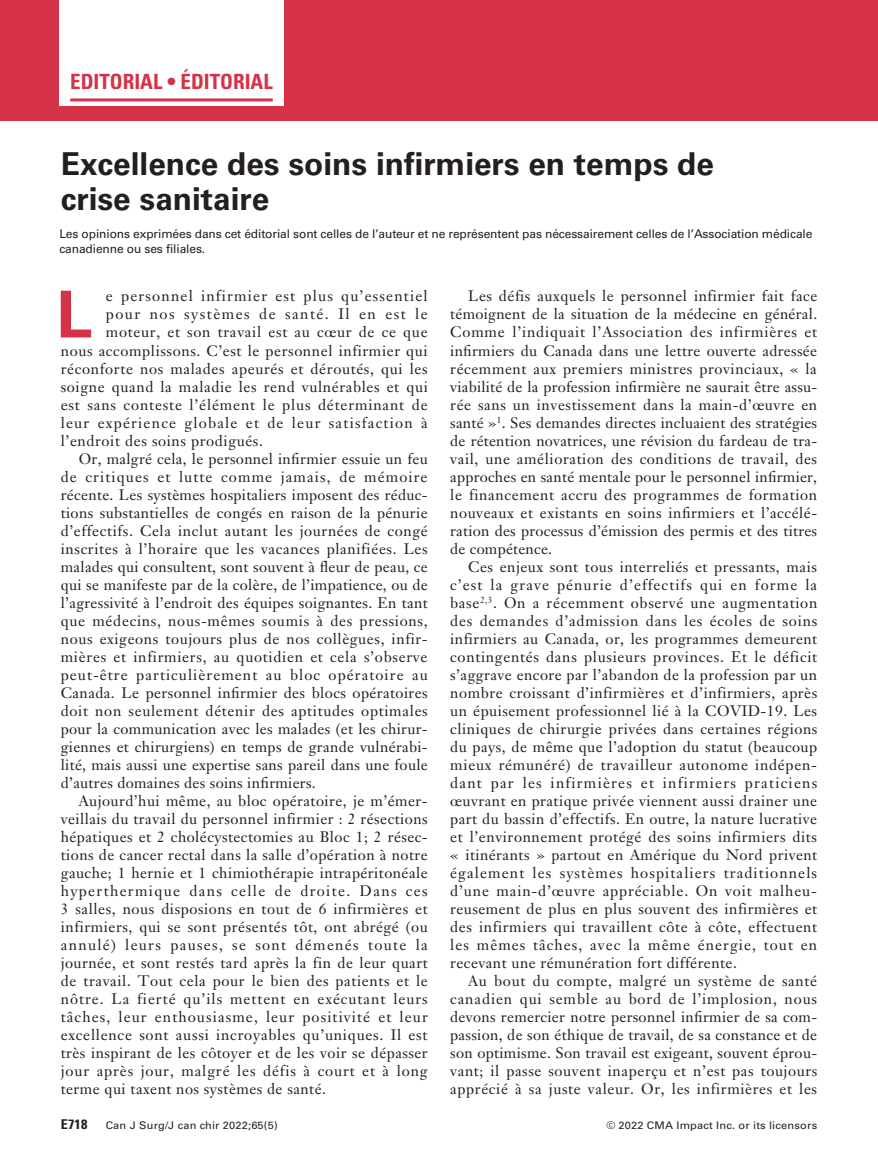
<style>
.page{position:relative;width:878px;height:1175px;background:#fff}
.page>*{position:absolute;margin:0;border:0;box-sizing:border-box;transform-origin:0 0}
.t1{font:700 64.8px "Univers LT Std";color:#d63247}
.t2{font:700 31.5px/34.5px "Univers LT Std";color:#231f20}
.t3{font:700 condensed 21px "Univers LT Std";color:#d63247}
.t4{font:15px/18px "Janson Text LT Std";letter-spacing:.04em;color:#231f20;text-align:justify}
.t5{font:15px "Janson Text LT Std";letter-spacing:.02em;color:#231f20}
.t6{font:15px "Janson Text LT Std";letter-spacing:.07em;color:#231f20}
.t7{font:15px "Janson Text LT Std";letter-spacing:.08em;color:#231f20}
.t8{font:15px "Janson Text LT Std";letter-spacing:.085em;color:#231f20}
.t9{font:15px "Janson Text LT Std";letter-spacing:.065em;color:#231f20}
.t10{font:15px "Janson Text LT Std";letter-spacing:.095em;color:#231f20}
.t11{font:700 condensed 13.5px "Univers LT Std";color:#231f20;scale:1.05 1}
.t12{font:12px/14.4px "Univers LT Std";letter-spacing:-.01em;color:#231f20}
.t13{font:10.5px "Univers LT Std";letter-spacing:.015em;color:#231f20;scale:1.05 1}
</style>
<div class="page">
<div style="left:0;top:0;width:877px;height:120px;background:#d63247"></div>
<div style="left:59px;top:0;width:224px;height:106px;background:#fff"></div>
<hr style="left:70px;top:98px;width:203px;height:3px;background:#d63247">
<h3 class="t3" style="left:70px;top:69px;width:204px">EDITORIAL • ÉDITORIAL</h3>
<h2 class="t2" style="left:61px;top:147px;width:654px">Excellence des soins infirmiers en temps de crise sanitaire</h2>
<p class="t12" style="left:59px;top:227px;width:754px">Les opinions exprimées dans cet éditorial sont celles de l’auteur et ne représentent pas nécessairement celles de l’Association médicale canadienne ou ses filiales.</p>
<h1 class="t1" style="left:56px;top:277px;width:38px">L</h1>
<p class="t7" style="left:106px;top:287px;width:323px">e personnel infirmier est plus qu’essentiel</p>
<p class="t10" style="left:106px;top:305px;width:323px">pour nos systèmes de santé. Il en est le</p>
<p class="t4" style="left:106px;top:323px;width:323px">moteur, et son travail est au cœur de ce que</p>
<p class="t4" style="left:61px;top:341px;width:368px">nous accomplissons. C’est le personnel infirmier qui</p>
<p class="t4" style="left:61px;top:359px;width:368px">réconforte nos malades apeurés et déroutés, qui les</p>
<p class="t4" style="left:61px;top:377px;width:368px">soigne quand la maladie les rend vulnérables et qui</p>
<p class="t4" style="left:61px;top:395px;width:368px">est sans conteste l’élément le plus déterminant de</p>
<p class="t7" style="left:61px;top:413px;width:368px">leur expérience globale et de leur satisfaction à</p>
<p class="t4" style="left:61px;top:431px;width:204px">l’endroit des soins prodigués.</p>
<p class="t5" style="left:79px;top:449px;width:350px">Or, malgré cela, le personnel infirmier essuie un feu</p>
<p class="t6" style="left:61px;top:467px;width:368px">de critiques et lutte comme jamais, de mémoire</p>
<p class="t5" style="left:61px;top:485px;width:368px">récente. Les systèmes hospitaliers imposent des réduc-</p>
<p class="t4" style="left:61px;top:503px;width:368px">tions substantielles de congés en raison de la pénurie</p>
<p class="t4" style="left:61px;top:521px;width:368px">d’effectifs. Cela inclut autant les journées de congé</p>
<p class="t4" style="left:61px;top:539px;width:368px">inscrites à l’horaire que les vacances planifiées. Les</p>
<p class="t5" style="left:61px;top:557px;width:368px">malades qui consultent, sont souvent à fleur de peau, ce</p>
<p class="t5" style="left:61px;top:575px;width:368px">qui se manifeste par de la colère, de l’impatience, ou de</p>
<p class="t5" style="left:61px;top:593px;width:368px">l’agressivité à l’endroit des équipes soignantes. En tant</p>
<p class="t4" style="left:61px;top:611px;width:368px">que médecins, nous-mêmes soumis à des pressions,</p>
<p class="t4" style="left:61px;top:629px;width:368px">nous exigeons toujours plus de nos collègues, infir-</p>
<p class="t4" style="left:61px;top:647px;width:368px">mières et infirmiers, au quotidien et cela s’observe</p>
<p class="t6" style="left:61px;top:665px;width:368px">peut-être particulièrement au bloc opératoire au</p>
<p class="t4" style="left:61px;top:683px;width:368px">Canada. Le personnel infirmier des blocs opératoires</p>
<p class="t4" style="left:61px;top:701px;width:368px">doit non seulement détenir des aptitudes optimales</p>
<p class="t5" style="left:61px;top:719px;width:368px">pour la communication avec les malades (et les chirur-</p>
<p class="t5" style="left:61px;top:737px;width:367px">giennes et chirurgiens) en temps de grande vulnérabi-</p>
<p class="t5" style="left:61px;top:755px;width:368px">lité, mais aussi une expertise sans pareil dans une foule</p>
<p class="t5" style="left:61px;top:773px;width:256px">d’autres domaines des soins infirmiers.</p>
<p class="t4" style="left:79px;top:791px;width:349px">Aujourd’hui même, au bloc opératoire, je m’émer-</p>
<p class="t4" style="left:61px;top:809px;width:368px">veillais du travail du personnel infirmier : 2 résections</p>
<p class="t4" style="left:61px;top:827px;width:368px">hépatiques et 2 cholécystectomies au Bloc 1; 2 résec-</p>
<p class="t4" style="left:61px;top:845px;width:368px">tions de cancer rectal dans la salle d’opération à notre</p>
<p class="t4" style="left:61px;top:863px;width:368px">gauche; 1 hernie et 1 chimiothérapie intrapéritonéale</p>
<p class="t8" style="left:61px;top:881px;width:368px">hyperthermique dans celle de droite. Dans ces</p>
<p class="t4" style="left:61px;top:899px;width:368px">3 salles, nous disposions en tout de 6 infirmières et</p>
<p class="t4" style="left:61px;top:917px;width:368px">infirmiers, qui se sont présentés tôt, ont abrégé (ou</p>
<p class="t8" style="left:61px;top:935px;width:368px">annulé) leurs pauses, se sont démenés toute la</p>
<p class="t4" style="left:61px;top:953px;width:368px">journée, et sont restés tard après la fin de leur quart</p>
<p class="t4" style="left:61px;top:971px;width:368px">de travail. Tout cela pour le bien des patients et le</p>
<p class="t9" style="left:61px;top:989px;width:368px">nôtre. La fierté qu’ils mettent en exécutant leurs</p>
<p class="t6" style="left:61px;top:1007px;width:368px">tâches, leur enthousiasme, leur positivité et leur</p>
<p class="t4" style="left:61px;top:1025px;width:368px">excellence sont aussi incroyables qu’uniques. Il est</p>
<p class="t4" style="left:61px;top:1043px;width:368px">très inspirant de les côtoyer et de les voir se dépasser</p>
<p class="t4" style="left:61px;top:1061px;width:368px">jour après jour, malgré les défis à court et à long</p>
<p class="t4" style="left:61px;top:1079px;width:267px">terme qui taxent nos systèmes de santé.</p>
<p class="t4" style="left:450px;top:287px;width:368px;text-indent:18px">Les défis auxquels le personnel infirmier fait face témoignent de la situation de la médecine en général.<br>Comme l’indiquait l’Association des infirmières et infirmiers du Canada dans une lettre ouverte adressée récemment aux premiers ministres provinciaux, « la viabilité de la profession infirmière ne saurait être assu&shy;rée sans un investissement dans la main-d’œuvre en santé »<sup>1</sup>. Ses demandes directes incluaient des stratégies de rétention novatrices, une révision du fardeau de tra&shy;vail, une amélioration des conditions de travail, des approches en santé mentale pour le personnel infirmier, le financement accru des programmes de formation nouveaux et existants en soins infirmiers et l’accélé&shy;ration des processus d’émission des permis et des titres de compétence.</p>
<p class="t4" style="left:450px;top:557px;width:368px;text-indent:18px">Ces enjeux sont tous interreliés et pressants, mais c’est la grave pénurie d’effectifs qui en forme la base<sup>2,3</sup>. On a récemment observé une augmentation des demandes d’admission dans les écoles de soins infirmiers au Canada, or, les programmes demeurent contingentés dans plusieurs provinces. Et le déficit s’aggrave encore par l’abandon de la profession par un nombre croissant d’infirmières et d’infirmiers, après un épuisement professionnel lié à la COVID-19. Les cliniques de chirurgie privées dans certaines régions du pays, de même que l’adoption du statut (beaucoup mieux rémunéré) de travailleur autonome indépen&shy;dant par les infirmières et infirmiers praticiens œuvrant en pratique privée viennent aussi drainer une part du bassin d’effectifs. En outre, la nature lucrative et l’environnement protégé des soins infirmiers dits « itinérants » partout en Amérique du Nord privent également les systèmes hospitaliers traditionnels d’une main-d’œuvre appréciable. On voit malheu&shy;reusement de plus en plus souvent des infirmières et des infirmiers qui travaillent côte à côte, effectuent les mêmes tâches, avec la même énergie, tout en recevant une rémunération fort différente.</p>
<p class="t4" style="left:450px;top:971px;width:368px;text-indent:18px">Au bout du compte, malgré un système de santé canadien qui semble au bord de l’implosion, nous devons remercier notre personnel infirmier de sa com&shy;passion, de son éthique de travail, de sa constance et de son optimisme. Son travail est exigeant, souvent éprou&shy;vant; il passe souvent inaperçu et n’est pas toujours apprécié à sa juste valeur. Or, les infirmières et les</p>
<p class="t11" style="left:61px;top:1116px;width:27px">E718</p>
<p class="t13" style="left:106px;top:1119px;width:165px">Can J Surg/J can chir 2022;65(5)</p>
<p class="t13" style="left:606px;top:1119px;width:202px">© 2022 CMA Impact Inc. or its licensors</p>
</div>
